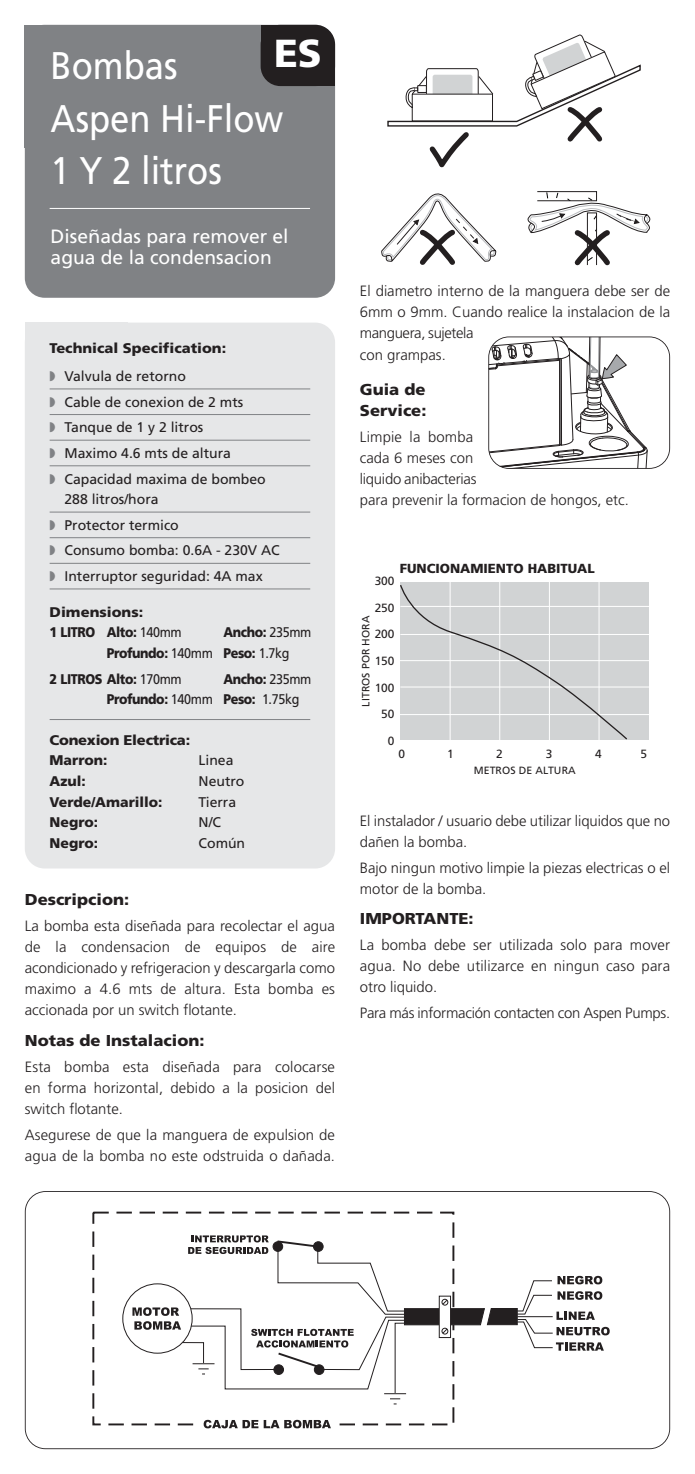
<style>
.page{position:relative;width:695px;height:1474px;background:#fff}
.page>*{position:absolute;margin:0;border:0;box-sizing:border-box;transform-origin:0 0}
.t1{font:900 39.02px "Frutiger";color:#fff}
.t2{font:38.5px/52.5px "Frutiger";color:#fff;scale:.9 1}
.t3{font:19.25px/21px "Frutiger";color:#fff}
.t4{font:900 15.75px/21px "Frutiger";color:#231f20;scale:1.05 1}
.t5{font:300 14.88px/21px "Frutiger";color:#231f20}
.t6{font:14px/25.6px "Frutiger";color:#231f20}
.t7{font:900 14px/20.7px "Frutiger";letter-spacing:-.02em;color:#231f20;scale:.9 1}
.t8{font:900 14px/28.2px "Frutiger";color:#231f20;scale:1.05 1}
.t9{font:900 14px/20.7px "Frutiger";letter-spacing:-.02em;color:#231f20;scale:1.05 1}
.t10{font:900 14px "Frutiger";letter-spacing:-.02em;color:#231f20}
.t11{font:900 14px "Frutiger";color:#231f20}
.t12{font:900 13.12px "Frutiger";color:#231f20}
.t13{font:11.9px "Frutiger";color:#231f20}
.t14{font:10.5px "Frutiger";letter-spacing:.01em;color:#231f20}
.s1{color:#808285}
.s2{font-weight:400}
</style>
<div class="page">
<div style="left:25px;top:322px;width:310px;height:546px;background:#e6e7e8;border-radius:20px"></div>
<div style="left:25px;top:322px;width:102px;height:252px;background:#e6e7e8"></div>
<hr style="left:50px;top:388px;width:260px;height:1px;background:#808285">
<hr style="left:50px;top:414px;width:260px;height:1px;background:#808285">
<hr style="left:50px;top:440px;width:260px;height:1px;background:#808285">
<hr style="left:50px;top:465px;width:260px;height:1px;background:#808285">
<hr style="left:50px;top:511px;width:260px;height:1px;background:#808285">
<hr style="left:50px;top:537px;width:260px;height:1px;background:#808285">
<hr style="left:50px;top:563px;width:260px;height:1px;background:#808285">
<hr style="left:50px;top:588px;width:260px;height:1px;background:#808285">
<hr style="left:50px;top:719px;width:260px;height:1px;background:#808285">
<div style="left:92px;top:1211px;width:362px;height:214px;border:2px dashed #231f20"></div>
<div style="left:196px;top:1418px;width:139px;height:16px;background:#fff"></div>
<svg style="left:204px;top:1419px;width:127px;height:9px"></svg>
<svg style="left:132px;top:1235px;width:477px;height:169px"></svg>
<div style="left:25px;top:1191px;width:645px;height:258px;border:2px solid #231f20;border-radius:21px"></div>
<svg style="left:491px;top:339px;width:156px;height:128px"></svg>
<div style="left:488px;top:336px;width:182px;height:133px;border:2px solid #231f20;border-radius:21px"></div>
<svg style="left:387px;top:34px;width:254px;height:134px"></svg>
<div style="left:536px;top:191px;width:61px;height:10px;border:1px solid #231f20"></div>
<svg style="left:381px;top:193px;width:116px;height:72px"></svg>
<svg style="left:527px;top:192px;width:124px;height:74px"></svg>
<div style="left:25px;top:25px;width:310px;height:273px;background:#808285;border-radius:20px"></div>
<div style="left:25px;top:25px;width:119px;height:123px;background:#808285"></div>
<div style="left:260px;top:25px;width:29px;height:35px;background:#231f20"></div>
<div style="left:306px;top:50px;width:29px;height:36px;background:#231f20"></div>
<div style="left:260px;top:25px;width:75px;height:61px;background:#231f20;border-radius:20px"></div>
<hr style="left:50px;top:208px;width:260px;height:1px;background:#fff">
<div style="left:400px;top:582px;width:248px;height:157px;background:#d1d3d4"></div>
<hr style="left:399px;top:714px;width:251px;height:1px;background:#fff">
<hr style="left:399px;top:660px;width:251px;height:1px;background:#fff">
<hr style="left:400px;top:606px;width:250px;height:1px;background:#fff">
<hr style="left:400px;top:634px;width:250px;height:1px;background:#fff">
<hr style="left:400px;top:686px;width:250px;height:1px;background:#fff">
<hr style="left:449px;top:581px;width:1px;height:160px;background:#fff">
<hr style="left:499px;top:581px;width:1px;height:160px;background:#fff">
<hr style="left:549px;top:581px;width:1px;height:160px;background:#fff">
<hr style="left:598px;top:581px;width:1px;height:160px;background:#fff">
<svg style="left:400px;top:584px;width:228px;height:156px"></svg>
<h1 class="t1" style="left:274px;top:38px;width:49px">ES</h1>
<h2 class="t2" style="left:51px;top:42px;width:260px">Bombas<br>Aspen Hi-Flow<br>1 Y 2 litros</h2>
<p class="t3" style="left:51px;top:227px;width:239px">Diseñadas para remover el agua de la condensacion</p>
<p class="t8" style="left:50px;top:335px;width:170px">Technical Specification: <span class="s1">◗</span> <span class="s2">Valvula de retorno</span></p>
<p class="t6" style="left:50px;top:390px;width:218px"><span class="s1">◗</span> Cable de conexion de 2 mts<br><span class="s1">◗</span> Tanque de 1 y 2 litros<br><span class="s1">◗</span> Maximo 4.6 mts de altura<br><span class="s1">◗</span> Capacidad maxima de bombeo</p>
<p class="t6" style="left:50px;top:487px;width:232px;text-indent:15px">288 litros/hora<br><span class="s1">◗</span> Protector termico<br><span class="s1">◗</span> Consumo bomba: 0.6A - 230V AC <span class="s1">◗</span> Interruptor seguridad: 4A max</p>
<p class="t8" style="left:50px;top:602px;width:127px;line-height:20.7px">Dimensions:<br>1 LITRO Alto: <span class="s2">140mm</span></p>
<p class="t7" style="left:107px;top:623px;width:229px;text-indent:117px">Ancho: <span class="s2">235mm<br></span>Profundo: <span class="s2">140mm</span> Peso: <span class="s2">1.7kg</span></p>
<p class="t7" style="left:50px;top:669px;width:148px">2 LITROS Alto: <span class="s2">170mm</span></p>
<p class="t7" style="left:107px;top:669px;width:229px;text-indent:117px">Ancho: <span class="s2">235mm<br></span>Profundo: <span class="s2">140mm</span> Peso: <span class="s2">1.75kg</span></p>
<p class="t9" style="left:50px;top:730px;width:135px">Conexion Electrica:<br>Marron:</p>
<p class="t6" style="left:198px;top:748px;width:36px">Linea</p>
<p class="t10" style="left:50px;top:775px;width:38px">Azul:</p>
<p class="t6" style="left:198px;top:769px;width:47px">Neutro</p>
<p class="t11" style="left:50px;top:796px;width:114px">Verde/Amarillo:</p>
<p class="t6" style="left:198px;top:790px;width:39px">Tierra</p>
<p class="t10" style="left:50px;top:816px;width:50px">Negro:</p>
<p class="t6" style="left:198px;top:810px;width:24px">N/C</p>
<p class="t10" style="left:50px;top:837px;width:50px">Negro:</p>
<p class="t6" style="left:198px;top:831px;width:48px">Común</p>
<p class="t4" style="left:25px;top:890px;width:101px">Descripcion:</p>
<p class="t5" style="left:25px;top:916px;width:312px;text-align:justify">La bomba esta diseñada para recolectar el agua de la condensacion de equipos de aire acondicionado y refrigeracion y descargarla como maximo a 4.6 mts de altura. Esta bomba es accionada por un switch flotante.</p>
<p class="t4" style="left:25px;top:1031px;width:172px">Notas de Instalacion:</p>
<p class="t5" style="left:25px;top:1057px;width:312px;text-align:justify">Esta bomba esta diseñada para colocarse en forma horizontal, debido a la posicion del switch flotante.</p>
<p class="t5" style="left:25px;top:1125px;width:312px">Asegurese de que la manguera de expulsion de agua de la bomba no este odstruida o dañada.</p>
<p class="t5" style="left:360px;top:282px;width:312px">El diametro interno de la manguera debe ser de<br>6mm o 9mm. Cuando realice la instalacion de la manguera, sujetela<br>con grampas.</p>
<p class="t4" style="left:360px;top:380px;width:65px">Guia de<br>Service:</p>
<p class="t5" style="left:360px;top:428px;width:270px">Limpie la bomba<br>cada 6 meses con<br>liquido anibacterias<br>para prevenir la formacion de hongos, etc.</p>
<p class="t12" style="left:399px;top:563px;width:196px">FUNCIONAMIENTO HABITUAL</p>
<p class="t13" style="left:374px;top:576px;width:21px">300</p>
<p class="t13" style="left:374px;top:603px;width:21px">250</p>
<p class="t13" style="left:374px;top:629px;width:21px">200</p>
<p class="t13" style="left:374px;top:656px;width:21px">150</p>
<p class="t13" style="left:374px;top:682px;width:21px">100</p>
<p class="t13" style="left:381px;top:709px;width:15px">50</p>
<p class="t13" style="left:388px;top:736px;width:8px">0</p>
<p class="t14" style="left:361px;top:706px;width:93px;rotate:-90deg">LITROS POR HORA</p>
<p class="t13" style="left:398px;top:749px;width:8px">0</p>
<p class="t13" style="left:447px;top:749px;width:8px">1</p>
<p class="t13" style="left:496px;top:749px;width:8px">2</p>
<p class="t13" style="left:545px;top:749px;width:8px">3</p>
<p class="t13" style="left:595px;top:749px;width:8px">4</p>
<p class="t13" style="left:640px;top:749px;width:8px">5</p>
<p class="t14" style="left:473px;top:766px;width:104px">METROS DE ALTURA</p>
<p class="t5" style="left:360px;top:811px;width:312px">El instalador / usuario debe utilizar liquidos que no dañen la bomba.</p>
<p class="t5" style="left:360px;top:858px;width:312px">Bajo ningun motivo limpie la piezas electricas o el motor de la bomba.</p>
<p class="t4" style="left:360px;top:909px;width:110px">IMPORTANTE:</p>
<p class="t5" style="left:360px;top:935px;width:312px;text-align:justify">La bomba debe ser utilizada solo para mover agua. No debe utilizarce en ningun caso para otro liquido.</p>
<p class="t5" style="left:360px;top:1003px;width:312px">Para más información contacten con Aspen Pumps.</p>
</div>
